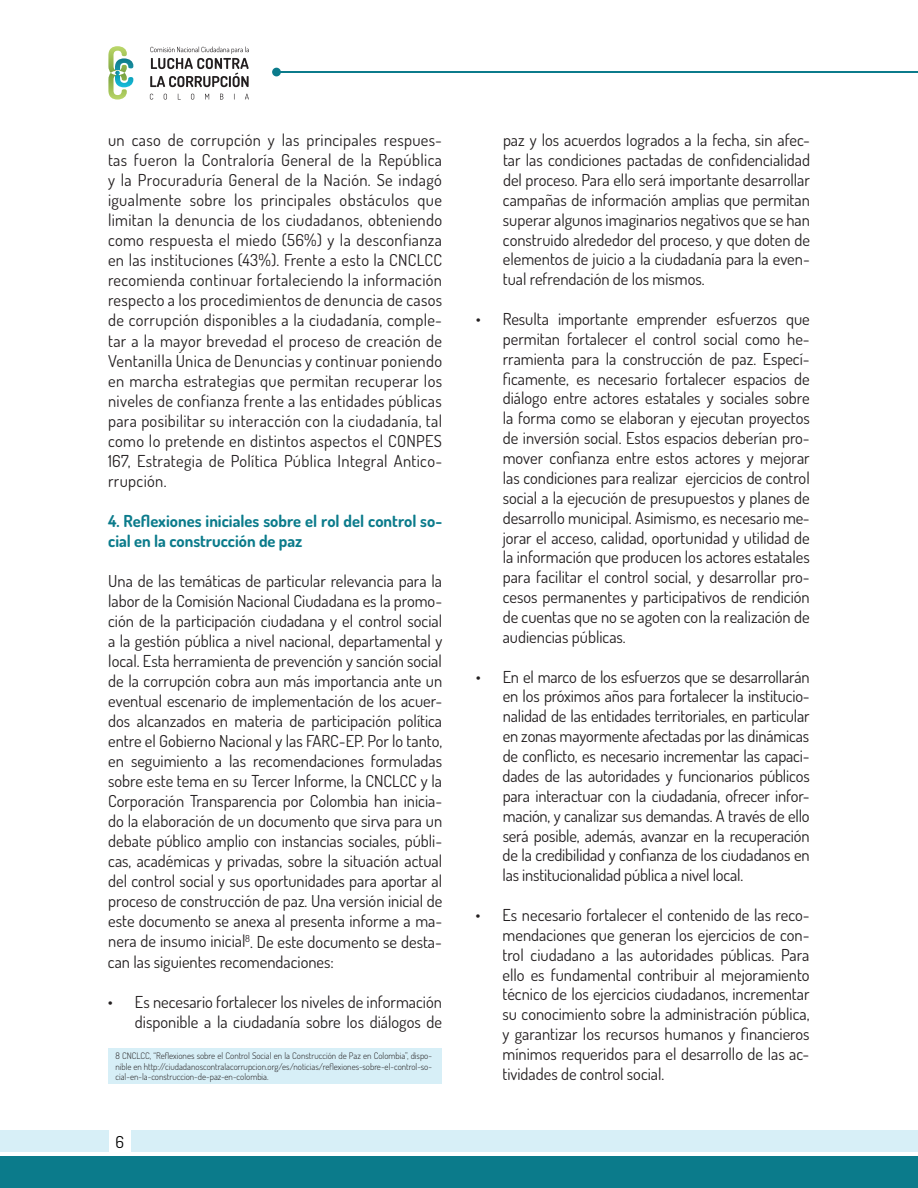
<style>
.page{position:relative;width:918px;height:1188px;background:#fff}
.page>*{position:absolute;margin:0;border:0;box-sizing:border-box;transform-origin:0 0}
.t1{font:16.5px/19.8px "Dosis";color:#231f20;text-align:justify}
.t2{font:700 16.5px/20.1px "Dosis";color:#0b7b8b}
.t3{font:16.5px "Dosis";color:#000}
.t4{font:300 9px/10.4px "Dosis";color:#231f20;text-align:justify}
</style>
<div class="page">
<div style="left:0;top:1156px;width:918px;height:32px;background:#0b7b8b"></div>
<div style="left:131px;top:1131px;width:787px;height:21px;background:#d7eff7"></div>
<div style="left:0;top:1131px;width:108px;height:21px;background:#d7eff7"></div>
<hr style="left:280px;top:71px;width:638px;height:2px;background:#0b7b8b">
<svg style="left:150px;top:94px;width:3px;height:6px"></svg>
<svg style="left:164px;top:94px;width:3px;height:6px"></svg>
<svg style="left:191px;top:94px;width:3px;height:6px"></svg>
<svg style="left:205px;top:94px;width:4px;height:6px"></svg>
<svg style="left:220px;top:94px;width:3px;height:6px"></svg>
<svg style="left:245px;top:94px;width:4px;height:6px"></svg>
<svg style="left:150px;top:47px;width:99px;height:40px"></svg>
<svg style="left:108px;top:46px;width:25px;height:54px"></svg>
<div style="left:272px;top:68px;width:9px;height:8px;background:#0b7b8b;border-radius:50%"></div>
<div style="left:108px;top:1048px;width:334px;height:35px;background:#d7eff7"></div>
<p class="t1" style="left:108px;top:130px;width:336px">un caso de corrupción y las principales respues&shy;tas fueron la Contraloría General de la República y la Procuraduría General de la Nación. Se indagó igualmente sobre los principales obstáculos que limitan la denuncia de los ciudadanos, obteniendo como respuesta el miedo (56%) y la desconfianza en las instituciones (43%). Frente a esto la CNCLCC recomienda continuar fortaleciendo la información respecto a los procedimientos de denuncia de casos de corrupción disponibles a la ciudadanía, comple&shy;tar a la mayor brevedad el proceso de creación de Ventanilla Única de Denuncias y continuar poniendo en marcha estrategias que permitan recuperar los niveles de confianza frente a las entidades públicas para posibilitar su interacción con la ciudadanía, tal como lo pretende en distintos aspectos el CONPES 167, Estrategia de Política Pública Integral Antico&shy;rrupción.</p>
<p class="t2" style="left:108px;top:510px;width:336px">4. Reflexiones iniciales sobre el rol del control so&shy;cial en la construcción de paz</p>
<p class="t1" style="left:108px;top:570px;width:336px">Una de las temáticas de particular relevancia para la labor de la Comisión Nacional Ciudadana es la promo&shy;ción de la participación ciudadana y el control social a la gestión pública a nivel nacional, departamental y local. Esta herramienta de prevención y sanción social de la corrupción cobra aun más importancia ante un eventual escenario de implementación de los acuer&shy;dos alcanzados en materia de participación política entre el Gobierno Nacional y las FARC-EP. Por lo tanto, en seguimiento a las recomendaciones formuladas sobre este tema en su Tercer Informe, la CNCLCC y la Corporación Transparencia por Colombia han inicia&shy;do la elaboración de un documento que sirva para un debate público amplio con instancias sociales, públi&shy;cas, académicas y privadas, sobre la situación actual del control social y sus oportunidades para aportar al proceso de construcción de paz. Una versión inicial de este documento se anexa al presenta informe a ma&shy;nera de insumo inicial<sup>8</sup>. De este documento se desta&shy;can las siguientes recomendaciones:</p>
<p class="t1" style="left:108px;top:991px;width:335px;text-align:right">• Es necesario fortalecer los niveles de información disponible a la ciudadanía sobre los diálogos de</p>
<p class="t4" style="left:115px;top:1051px;width:318px">8 CNCLCC, “Reflexiones sobre el Control Social en la Construcción de Paz en Colombia”, dispo&shy;nible en http://ciudadanoscontralacorrupcion.org/es/noticias/reflexiones-sobre-el-control-so&shy;cial-en-la-construccion-de-paz-en-colombia.</p>
<p class="t3" style="left:115px;top:1131px;width:10px">6</p>
<p class="t1" style="left:503px;top:130px;width:309px">paz y los acuerdos logrados a la fecha, sin afec&shy;tar las condiciones pactadas de confidencialidad del proceso. Para ello será importante desarrollar campañas de información amplias que permitan superar algunos imaginarios negativos que se han construido alrededor del proceso, y que doten de elementos de juicio a la ciudadanía para la even&shy;tual refrendación de los mismos.</p>
<p class="t1" style="left:503px;top:309px;width:309px;text-indent:-27px">• Resulta importante emprender esfuerzos que permitan fortalecer el control social como he&shy;rramienta para la construcción de paz. Especí&shy;ficamente, es necesario fortalecer espacios de diálogo entre actores estatales y sociales sobre la forma como se elaboran y ejecutan proyectos de inversión social. Estos espacios deberían pro&shy;mover confianza entre estos actores y mejorar las condiciones para realizar ejercicios de control social a la ejecución de presupuestos y planes de desarrollo municipal. Asimismo, es necesario me&shy;jorar el acceso, calidad, oportunidad y utilidad de la información que producen los actores estatales para facilitar el control social, y desarrollar pro&shy;cesos permanentes y participativos de rendición de cuentas que no se agoten con la realización de audiencias públicas.</p>
<p class="t1" style="left:503px;top:666px;width:309px;text-indent:-27px">• En el marco de los esfuerzos que se desarrollarán en los próximos años para fortalecer la institucio&shy;nalidad de las entidades territoriales, en particular en zonas mayormente afectadas por las dinámicas de conflicto, es necesario incrementar las capaci&shy;dades de las autoridades y funcionarios públicos para interactuar con la ciudadanía, ofrecer infor&shy;mación, y canalizar sus demandas. A través de ello será posible, además, avanzar en la recuperación de la credibilidad y confianza de los ciudadanos en las institucionalidad pública a nivel local.</p>
<p class="t1" style="left:502px;top:905px;width:309px;text-indent:-27px">• Es necesario fortalecer el contenido de las reco&shy;mendaciones que generan los ejercicios de con&shy;trol ciudadano a las autoridades públicas. Para ello es fundamental contribuir al mejoramiento técnico de los ejercicios ciudadanos, incrementar su conocimiento sobre la administración pública, y garantizar los recursos humanos y financieros mínimos requeridos para el desarrollo de las ac&shy;tividades de control social.</p>
</div>
